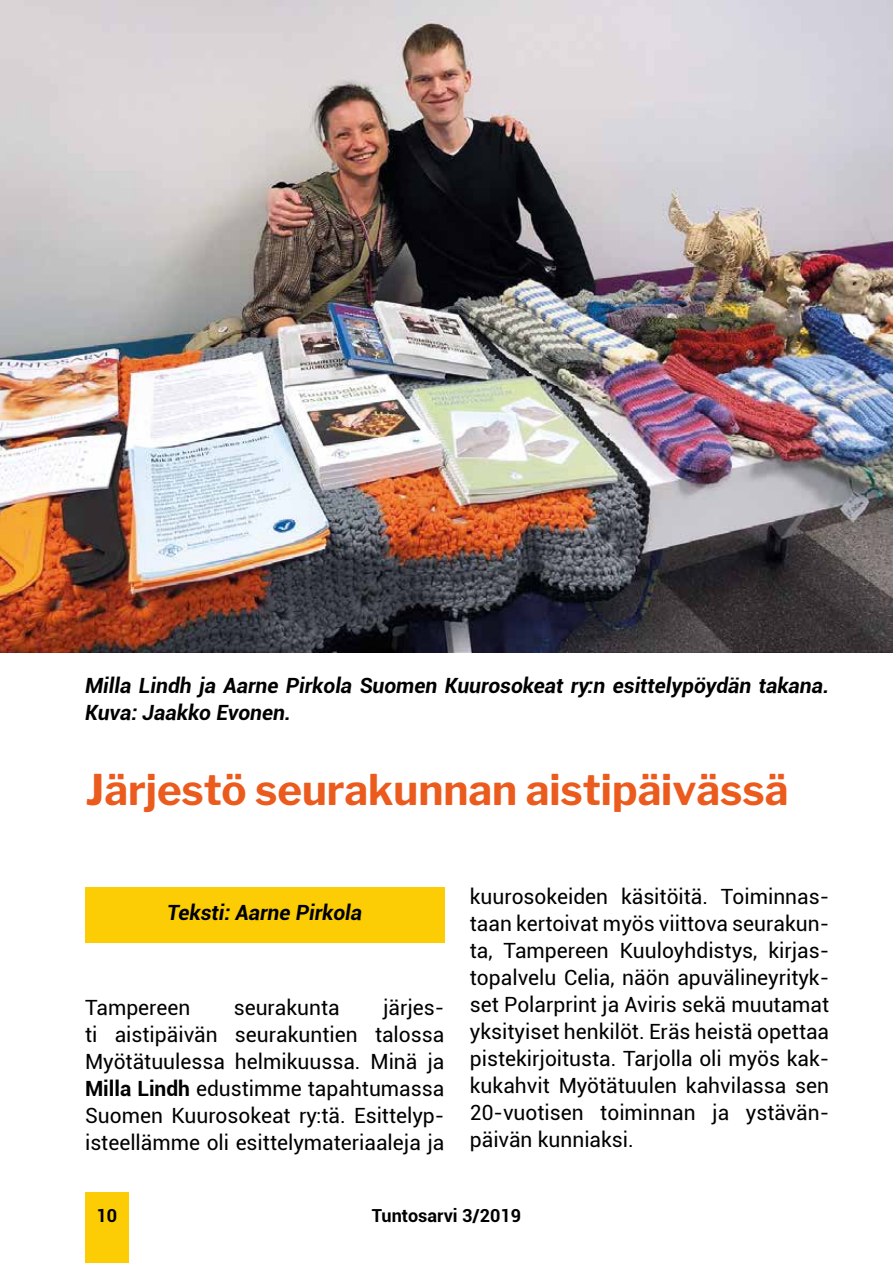
<style>
.page{position:relative;width:893px;height:1263px;background:#fff}
.page>*{position:absolute;margin:0;border:0;box-sizing:border-box;transform-origin:0 0}
.t1{font:700 42px "Libre Franklin";color:#eb5b1d}
.t2{font:21px/27px "Roboto";color:#000;text-align:justify}
.t3{font:italic 700 21px/27px "Roboto";color:#000}
.t4{font:700 18px "Roboto";color:#000}
.s1{font-weight:700}
</style>
<div class="page">
<div style="left:85px;top:1192px;width:44px;height:71px;background:#fccd05"></div>
<img style="left:0;top:0;width:893px;height:652px">
<div style="left:85px;top:888px;width:359px;height:55px;background:#fccd05"></div>
<p class="t3" style="left:85px;top:671px;width:746px">Milla Lindh ja Aarne Pirkola Suomen Kuurosokeat ry:n esittelypöydän takana.<br>Kuva: Jaakko Evonen.</p>
<h1 class="t1" style="left:86px;top:765px;width:704px">Järjestö seurakunnan aistipäivässä</h1>
<p class="t3" style="left:167px;top:899px;width:196px">Teksti: Aarne Pirkola</p>
<p class="t2" style="left:85px;top:993px;width:107px">Tampereen</p>
<p class="t2" style="left:234px;top:993px;width:108px">seurakunta</p>
<p class="t2" style="left:85px;top:993px;width:361px;text-indent:298px">järjes&shy;ti aistipäivän seurakuntien talossa Myötätuulessa helmikuussa. Minä ja <span class="s1">Milla Lindh</span> edustimme tapahtumassa Suomen Kuurosokeat ry:tä. Esittelyp&shy;isteellämme oli esittelymateriaaleja ja</p>
<p class="t2" style="left:470px;top:882px;width:361px">kuurosokeiden käsitöitä. Toiminnas&shy;taan kertoivat myös viittova seurakun&shy;ta, Tampereen Kuuloyhdistys, kirjas&shy;topalvelu Celia, näön apuvälineyrityk&shy;set Polarprint ja Aviris sekä muutamat yksityiset henkilöt. Eräs heistä opettaa pistekirjoitusta. Tarjolla oli myös kak&shy;kukahvit Myötätuulen kahvilassa sen 20-vuotisen toiminnan ja ystävän&shy;päivän kunniaksi.</p>
<p class="t4" style="left:97px;top:1203px;width:22px">10</p>
<p class="t4" style="left:372px;top:1203px;width:151px">Tuntosarvi 3/2019</p>
</div>
